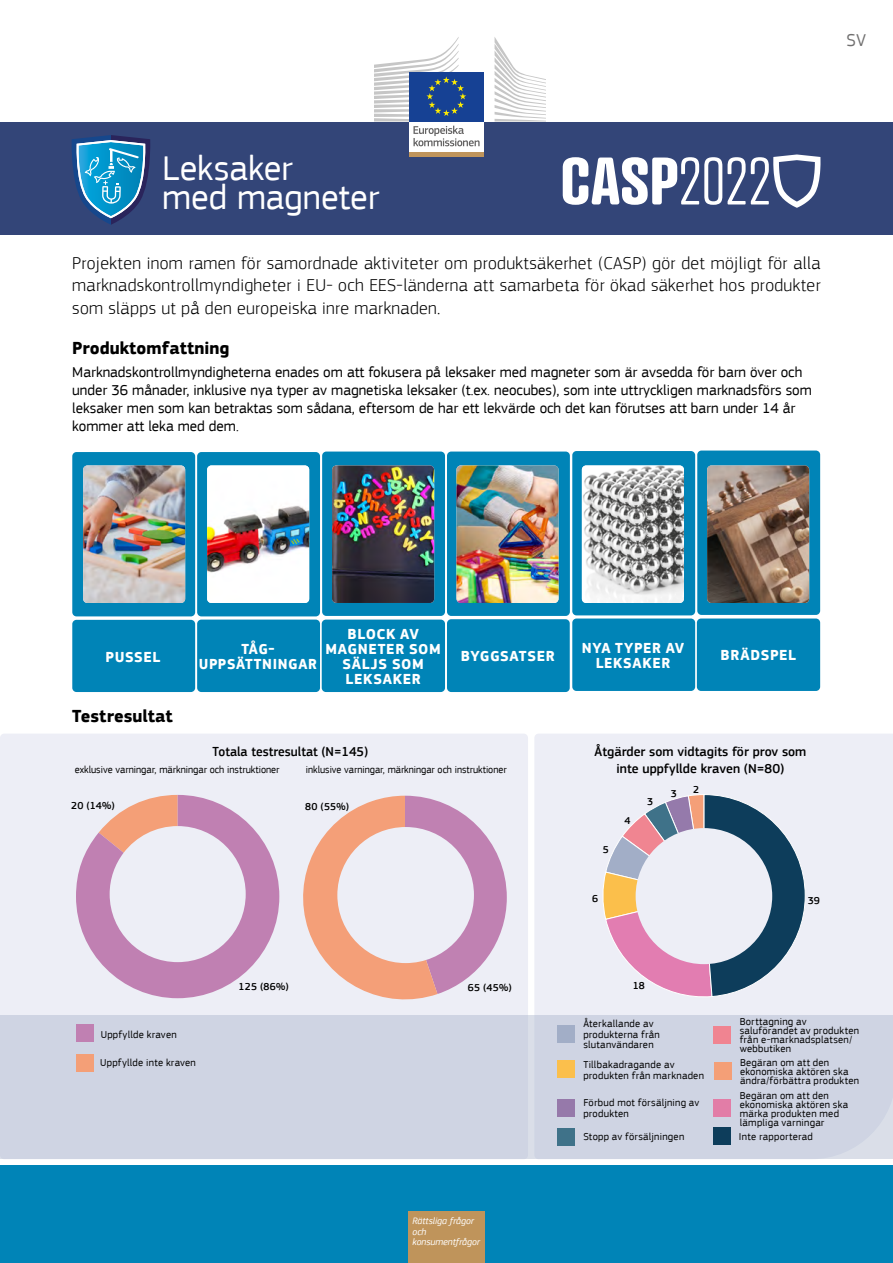
<style>
.page{position:relative;width:893px;height:1263px;background:#fff}
.page>*{position:absolute;margin:0;border:0;box-sizing:border-box;transform-origin:0 0}
.t1{font:36px/28.5px "EC Square Sans Pro";color:#fff}
.t2{font:300 18px/22.5px "EC Square Sans Pro";letter-spacing:.02em;color:#000;text-align:justify}
.t3{font:700 18px "EC Square Sans Pro";color:#000}
.t4{font:18px "EC Square Sans Pro";color:#706f6f}
.t5{font:15px/18px "EC Square Sans Pro";color:#000}
.t6{font:700 15px/15px "EC Square Sans Pro";letter-spacing:.045em;color:#fff;text-align:center}
.t7{font:500 13.5px/16.5px "EC Square Sans Pro";color:#000;text-align:center}
.t8{font:10.5px/9px "EC Square Sans Pro";letter-spacing:.025em;color:#000}
.t9{font:10.5px "EC Square Sans Pro";color:#000}
.t10{font:10.5px "EC Square Sans Pro";color:#000;scale:.96 1}
.t11{font:500 10.5px "EC Square Sans Pro";letter-spacing:.02em;color:#000}
.t12{font:italic 9.75px/10.5px "EC Square Sans Pro";color:#fff}
</style>
<div class="page">
<div style="left:0;top:734px;width:528px;height:425px;background:#edeef6;border-radius:4px"></div>
<div style="left:534px;top:734px;width:359px;height:282px;background:#edeef6"></div>
<div style="left:0;top:1016px;width:893px;height:143px;background:#cfd4e3"></div>
<div style="left:0;top:121px;width:893px;height:114px;background:#334578"></div>
<div style="left:0;top:1165px;width:893px;height:98px;background:#0084b7"></div>
<div style="left:408px;top:1212px;width:77px;height:51px;background:#bf945b"></div>
<svg style="left:563px;top:157px;width:159px;height:48px"></svg>
<svg style="left:728px;top:154px;width:92px;height:54px"></svg>
<div style="left:72px;top:620px;width:123px;height:72px;background:#0084b7;border-radius:4px"></div>
<div style="left:197px;top:620px;width:123px;height:72px;background:#0084b7;border-radius:4px"></div>
<div style="left:322px;top:620px;width:123px;height:72px;background:#0084b7;border-radius:4px"></div>
<div style="left:447px;top:619px;width:123px;height:73px;background:#0084b7;border-radius:4px"></div>
<div style="left:572px;top:618px;width:123px;height:73px;background:#0084b7;border-radius:4px"></div>
<div style="left:697px;top:618px;width:123px;height:73px;background:#0084b7;border-radius:4px"></div>
<div style="left:447px;top:452px;width:123px;height:164px;background:#0084b7;border-radius:4px"></div>
<div style="left:72px;top:452px;width:123px;height:164px;background:#0084b7;border-radius:4px"></div>
<div style="left:197px;top:452px;width:123px;height:164px;background:#0084b7;border-radius:4px"></div>
<img style="left:207px;top:465px;width:102px;height:138px">
<img style="left:83px;top:465px;width:102px;height:138px">
<div style="left:322px;top:452px;width:123px;height:164px;background:#0084b7;border-radius:4px"></div>
<div style="left:572px;top:451px;width:123px;height:164px;background:#0084b7;border-radius:4px"></div>
<div style="left:697px;top:450px;width:123px;height:165px;background:#0084b7;border-radius:4px"></div>
<img style="left:332px;top:465px;width:102px;height:138px">
<img style="left:456px;top:465px;width:102px;height:138px">
<img style="left:582px;top:465px;width:102px;height:138px">
<img style="left:707px;top:465px;width:102px;height:138px">
<svg style="left:50px;top:121px;width:297px;height:104px"></svg>
<div style="left:714px;top:1100px;width:17px;height:17px;background:#e27da7"></div>
<div style="left:557px;top:1025px;width:17px;height:17px;background:#a2aec7"></div>
<div style="left:557px;top:1100px;width:17px;height:17px;background:#9679aa"></div>
<div style="left:714px;top:1062px;width:17px;height:17px;background:#f49f77"></div>
<div style="left:714px;top:1026px;width:17px;height:17px;background:#f08491"></div>
<div style="left:557px;top:1060px;width:17px;height:17px;background:#fbbf4c"></div>
<div style="left:557px;top:1128px;width:17px;height:17px;background:#3f7289"></div>
<div style="left:714px;top:1128px;width:17px;height:17px;background:#0d3d5b"></div>
<svg style="left:603px;top:794px;width:203px;height:203px;background:#9d98a8"></svg>
<svg style="left:76px;top:795px;width:203px;height:203px"></svg>
<div style="left:636px;top:828px;width:136px;height:136px;background:#edeef6;border-radius:50%"></div>
<svg style="left:303px;top:796px;width:203px;height:204px"></svg>
<div style="left:337px;top:827px;width:137px;height:136px;background:#edeef6;border-radius:50%"></div>
<div style="left:76px;top:1024px;width:17px;height:17px;background:#c080b2"></div>
<div style="left:76px;top:1054px;width:17px;height:17px;background:#f49f77"></div>
<div style="left:409px;top:120px;width:74px;height:33px;background:#fff"></div>
<hr style="left:409px;top:152px;width:74px;height:4px;background:#bf945b">
<svg style="left:495px;top:38px;width:51px;height:83px"></svg>
<div style="left:409px;top:72px;width:74px;height:49px;background:#164194"></div>
<svg style="left:374px;top:37px;width:106px;height:109px"></svg>
<h2 class="t4" style="left:846px;top:30px;width:21px">SV</h2>
<h1 class="t1" style="left:162px;top:154px;width:218px">Leksaker<br>med magneter</h1>
<p class="t2" style="left:72px;top:251px;width:750px">Projekten inom ramen för samordnade aktiviteter om produktsäkerhet (CASP) gör det möjligt för alla marknadskontrollmyndigheter i EU- och EES-länderna att samarbeta för ökad säkerhet hos produkter som släpps ut på den europeiska inre marknaden.</p>
<h2 class="t3" style="left:72px;top:337px;width:159px">Produktomfattning</h2>
<p class="t5" style="left:72px;top:363px;width:741px">Marknadskontrollmyndigheterna enades om att fokusera på leksaker med magneter som är avsedda för barn över och under 36 månader, inklusive nya typer av magnetiska leksaker (t.ex. neocubes), som inte uttryckligen marknadsförs som leksaker men som kan betraktas som sådana, eftersom de har ett lekvärde och det kan förutses att barn under 14 år kommer att leka med dem.</p>
<h3 class="t6" style="left:106px;top:650px;width:56px">PUSSEL</h3>
<h3 class="t6" style="left:199px;top:642px;width:120px">TÅG-<br>UPPSÄTTNINGAR</h3>
<h3 class="t6" style="left:326px;top:627px;width:117px">BLOCK AV<br>MAGNETER SOM<br>SÄLJS SOM<br>LEKSAKER</h3>
<h2 class="t3" style="left:72px;top:705px;width:102px">Testresultat</h2>
<h3 class="t6" style="left:461px;top:649px;width:96px">BYGGSATSER</h3>
<h3 class="t6" style="left:582px;top:641px;width:104px">NYA TYPER AV<br>LEKSAKER</h3>
<h3 class="t6" style="left:720px;top:648px;width:77px">BRÄDSPEL</h3>
<p class="t7" style="left:212px;top:744px;width:157px">Totala testresultat (N=145)</p>
<p class="t7" style="left:595px;top:744px;width:213px">Åtgärder som vidtagits för prov som inte uppfyllde kraven (N=80)</p>
<p class="t9" style="left:75px;top:763px;width:206px">exklusive varningar, märkningar och instruktioner</p>
<p class="t10" style="left:306px;top:763px;width:211px">inklusive varningar, märkningar och instruktioner</p>
<p class="t11" style="left:71px;top:799px;width:45px">20 (14%)</p>
<p class="t11" style="left:305px;top:800px;width:45px">80 (55%)</p>
<p class="t11" style="left:238px;top:981px;width:52px">125 (86%)</p>
<p class="t11" style="left:468px;top:981px;width:45px">65 (45%)</p>
<p class="t11" style="left:603px;top:843px;width:8px">5</p>
<p class="t11" style="left:624px;top:815px;width:8px">4</p>
<p class="t11" style="left:647px;top:795px;width:8px">3</p>
<p class="t11" style="left:671px;top:788px;width:8px">3</p>
<p class="t11" style="left:693px;top:783px;width:8px">2</p>
<p class="t11" style="left:592px;top:893px;width:8px">6</p>
<p class="t11" style="left:808px;top:894px;width:14px">39</p>
<p class="t11" style="left:633px;top:980px;width:14px">18</p>
<p class="t8" style="left:101px;top:1030px;width:78px">Uppfyllde kraven</p>
<p class="t8" style="left:100px;top:1058px;width:97px">Uppfyllde inte kraven</p>
<p class="t12" style="left:412px;top:1216px;width:69px">Rättsliga frågor och konsumentfrågor</p>
<p class="t8" style="left:583px;top:1018px;width:78px;line-height:10.5px">Återkallande av produkterna från slutanvändaren</p>
<p class="t8" style="left:583px;top:1059px;width:122px;line-height:10.5px">Tillbakadragande av produkten från marknaden</p>
<p class="t8" style="left:583px;top:1097px;width:117px;line-height:10.5px">Förbud mot försäljning av produkten</p>
<p class="t8" style="left:740px;top:1017px;width:121px">Borttagning av saluförandet av produkten från e-marknadsplatsen/ webbutiken</p>
<p class="t8" style="left:740px;top:1058px;width:121px">Begäran om att den ekonomiska aktören ska ändra/förbättra produkten</p>
<p class="t8" style="left:740px;top:1091px;width:110px">Begäran om att den ekonomiska aktören ska märka produkten med lämpliga varningar</p>
<p class="t8" style="left:583px;top:1132px;width:102px">Stopp av försäljningen</p>
<p class="t8" style="left:739px;top:1132px;width:75px">Inte rapporterad</p>
</div>
